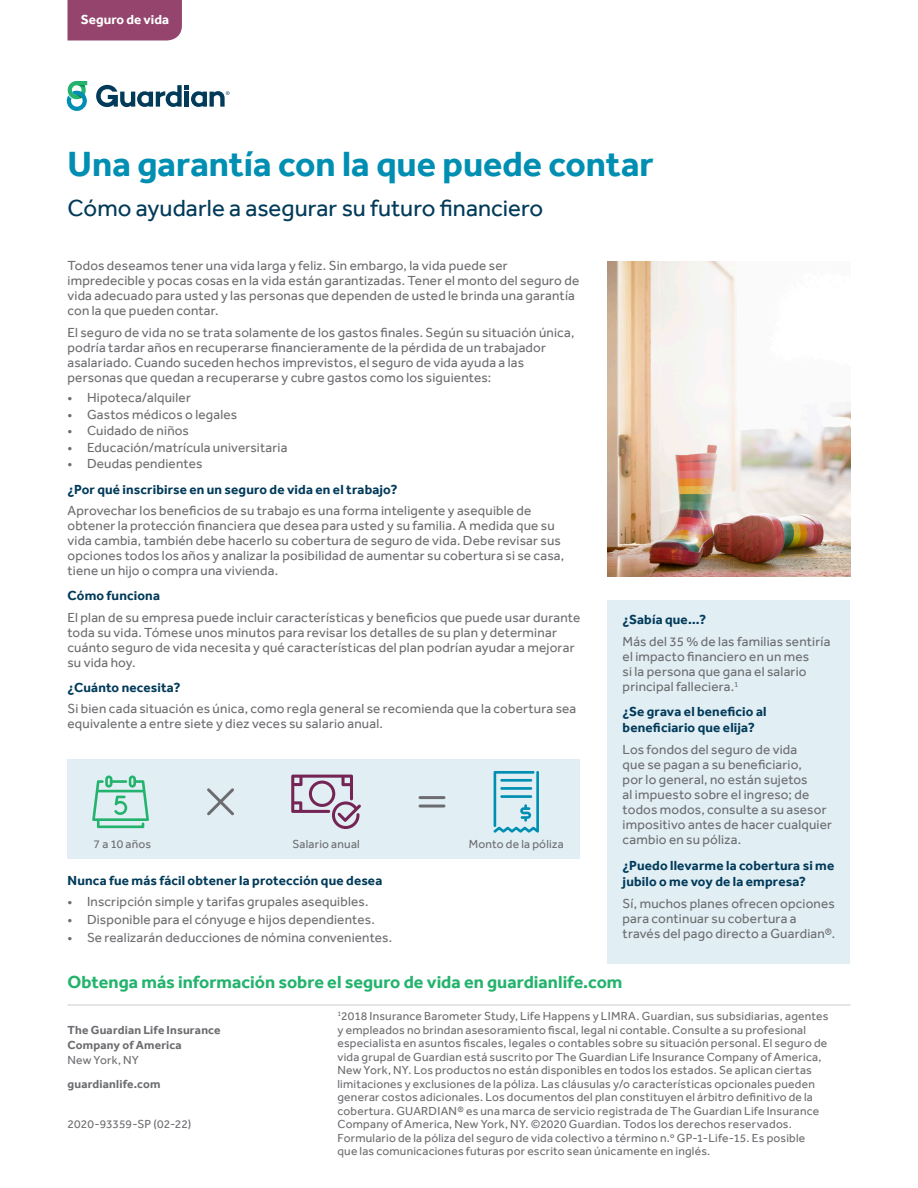
<style>
.page{position:relative;width:918px;height:1188px;background:#fff}
.page>*{position:absolute;margin:0;border:0;box-sizing:border-box;transform-origin:0 0}
.Header_2{font:700 36px "Effra";color:#008fb2}
.Subhead_1{font:24px "Effra";color:#023b5a}
.Subhead_1-2{font:700 18px "Effra";color:#23b36d}
.Body{font:13.5px/15px "Effra";letter-spacing:.015em;color:#6c6d70}
.Subhead_2{font:700 13.5px/16.5px "Effra";letter-spacing:.015em;color:#023b5a}
.ID_-_flag{font:700 13.5px "Effra";letter-spacing:.005em;color:#fff}
.Graph_labels{font:12px/13.5px "Effra";letter-spacing:.02em;color:#6c6d70}
.Disclaimers__page_ma{font:700 12px/15px "Effra";letter-spacing:.015em;color:#6c6d70}
.Graph_labels-2{font:12px "Effra";color:#6c6d70}
.s1{font-weight:400}
</style>
<div class="page">
<div style="left:68px;top:0;width:114px;height:40px;background:#94446d"></div>
<svg style="left:67px;top:81px;width:20px;height:30px"></svg>
<svg style="left:96px;top:85px;width:134px;height:22px"></svg>
<img style="left:608px;top:261px;width:242px;height:316px">
<hr style="left:68px;top:1004px;width:782px;height:2px;background:#dcdddf">
<div style="left:68px;top:759px;width:512px;height:99px;background:#e1eef4"></div>
<svg style="left:207px;top:788px;width:27px;height:28px"></svg>
<hr style="left:420px;top:796px;width:24px;height:3px;background:#6c6d70">
<hr style="left:420px;top:805px;width:24px;height:3px;background:#6c6d70">
<svg style="left:493px;top:771px;width:46px;height:62px"></svg>
<hr style="left:500px;top:779px;width:32px;height:3px;background:#008fb2">
<hr style="left:500px;top:787px;width:32px;height:3px;background:#008fb2">
<hr style="left:500px;top:795px;width:32px;height:3px;background:#008fb2">
<svg style="left:291px;top:775px;width:70px;height:54px"></svg>
<svg style="left:92px;top:775px;width:57px;height:53px"></svg>
<div style="left:608px;top:600px;width:242px;height:363px;background:#e1eef4"></div>
<p class="ID_-_flag" style="left:81px;top:12px;width:90px">Seguro de vida</p>
<p class="Header_2" style="left:68px;top:142px;width:588px">Una garantía con la que puede contar</p>
<p class="Subhead_1" style="left:68px;top:194px;width:477px">Cómo ayudarle a asegurar su futuro financiero</p>
<p class="Body" style="left:68px;top:258px;width:513px">Todos deseamos tener una vida larga y feliz. Sin embargo, la vida puede ser impredecible y pocas cosas en la vida están garantizadas. Tener el monto del seguro de vida adecuado para usted y las personas que dependen de usted le brinda una garantía con la que pueden contar.</p>
<p class="Body" style="left:68px;top:325px;width:509px">El seguro de vida no se trata solamente de los gastos finales. Según su situación única, podría tardar años en recuperarse financieramente de la pérdida de un trabajador asalariado. Cuando suceden hechos imprevistos, el seguro de vida ayuda a las personas que quedan a recuperarse y cubre gastos como los siguientes:</p>
<p class="Body" style="left:68px;top:390px;width:125px">• Hipoteca/alquiler</p>
<p class="Body" style="left:68px;top:406px;width:171px">• Gastos médicos o legales</p>
<p class="Body" style="left:68px;top:423px;width:123px">• Cuidado de niños</p>
<p class="Body" style="left:68px;top:439px;width:222px">• Educación/matrícula universitaria</p>
<p class="Body" style="left:68px;top:456px;width:136px">• Deudas pendientes</p>
<p class="Subhead_2" style="left:68px;top:481px;width:331px">¿Por qué inscribirse en un seguro de vida en el trabajo?</p>
<p class="Body" style="left:68px;top:503px;width:498px">Aprovechar los beneficios de su trabajo es una forma inteligente y asequible de obtener la protección financiera que desea para usted y su familia. A medida que su vida cambia, también debe hacerlo su cobertura de seguro de vida. Debe revisar sus opciones todos los años y analizar la posibilidad de aumentar su cobertura si se casa, tiene un hijo o compra una vivienda.</p>
<p class="Subhead_2" style="left:68px;top:587px;width:94px">Cómo funciona</p>
<p class="Body" style="left:68px;top:610px;width:514px">El plan de su empresa puede incluir características y beneficios que puede usar durante toda su vida. Tómese unos minutos para revisar los detalles de su plan y determinar cuánto seguro de vida necesita y qué características del plan podrían ayudar a mejorar su vida hoy.</p>
<p class="Subhead_2" style="left:68px;top:679px;width:114px">¿Cuánto necesita?</p>
<p class="Body" style="left:68px;top:701px;width:510px">Si bien cada situación es única, como regla general se recomienda que la cobertura sea equivalente a entre siete y diez veces su salario anual.</p>
<p class="Graph_labels" style="left:94px;top:837px;width:59px">7 a 10 años</p>
<p class="Graph_labels" style="left:292px;top:837px;width:69px">Salario anual</p>
<p class="Graph_labels" style="left:469px;top:837px;width:96px">Monto de la póliza</p>
<p class="Subhead_2" style="left:68px;top:872px;width:316px">Nunca fue más fácil obtener la protección que desea</p>
<p class="Body" style="left:68px;top:894px;width:303px">• Inscripción simple y tarifas grupales asequibles.</p>
<p class="Body" style="left:68px;top:912px;width:309px">• Disponible para el cónyuge e hijos dependientes.</p>
<p class="Body" style="left:68px;top:930px;width:326px">• Se realizarán deducciones de nómina convenientes.</p>
<p class="Subhead_2" style="left:623px;top:611px;width:85px">¿Sabía que…?</p>
<p class="Body" style="left:623px;top:634px;width:209px">Más del 35 % de las familias sentiría el impacto financiero en un mes<br>si la persona que gana el salario principal falleciera.<sup>1</sup></p>
<p class="Subhead_2" style="left:623px;top:703px;width:145px">¿Se grava el beneficio al beneficiario que elija?</p>
<p class="Body" style="left:623px;top:742px;width:211px">Los fondos del seguro de vida<br>que se pagan a su beneficiario,<br>por lo general, no están sujetos<br>al impuesto sobre el ingreso; de todos modos, consulte a su asesor impositivo antes de hacer cualquier cambio en su póliza.</p>
<p class="Subhead_2" style="left:623px;top:857px;width:213px">¿Puedo llevarme la cobertura si me jubilo o me voy de la empresa?</p>
<p class="Body" style="left:623px;top:896px;width:214px">Sí, muchos planes ofrecen opciones para continuar su cobertura a través del pago directo a Guardian®.</p>
<p class="Subhead_1-2" style="left:68px;top:971px;width:557px">Obtenga más información sobre el seguro de vida en guardianlife.com</p>
<p class="Disclaimers__page_ma" style="left:68px;top:1022px;width:155px">The Guardian Life Insurance<br>Company of America<br><span class="s1">New York, NY</span></p>
<p class="Disclaimers__page_ma" style="left:68px;top:1076px;width:94px">guardianlife.com</p>
<p class="Graph_labels-2" style="left:68px;top:1117px;width:125px">2020-93359-SP (02-22)</p>
<p class="Graph_labels" style="left:338px;top:1009px;width:492px"><sup>1</sup>2018 Insurance Barometer Study, Life Happens y LIMRA. Guardian, sus subsidiarias, agentes y empleados no brindan asesoramiento fiscal, legal ni contable. Consulte a su profesional especialista en asuntos fiscales, legales o contables sobre su situación personal. El seguro de vida grupal de Guardian está suscrito por The Guardian Life Insurance Company of America, New York, NY. Los productos no están disponibles en todos los estados. Se aplican ciertas limitaciones y exclusiones de la póliza. Las cláusulas y/o características opcionales pueden generar costos adicionales. Los documentos del plan constituyen el árbitro definitivo de la cobertura. GUARDIAN® es una marca de servicio registrada de The Guardian Life Insurance Company of America, New York, NY. ©2020 Guardian. Todos los derechos reservados.<br>Formulario de la póliza del seguro de vida colectivo a término n.º GP-1-Life-15. Es posible<br>que las comunicaciones futuras por escrito sean únicamente en inglés.</p>
</div>
